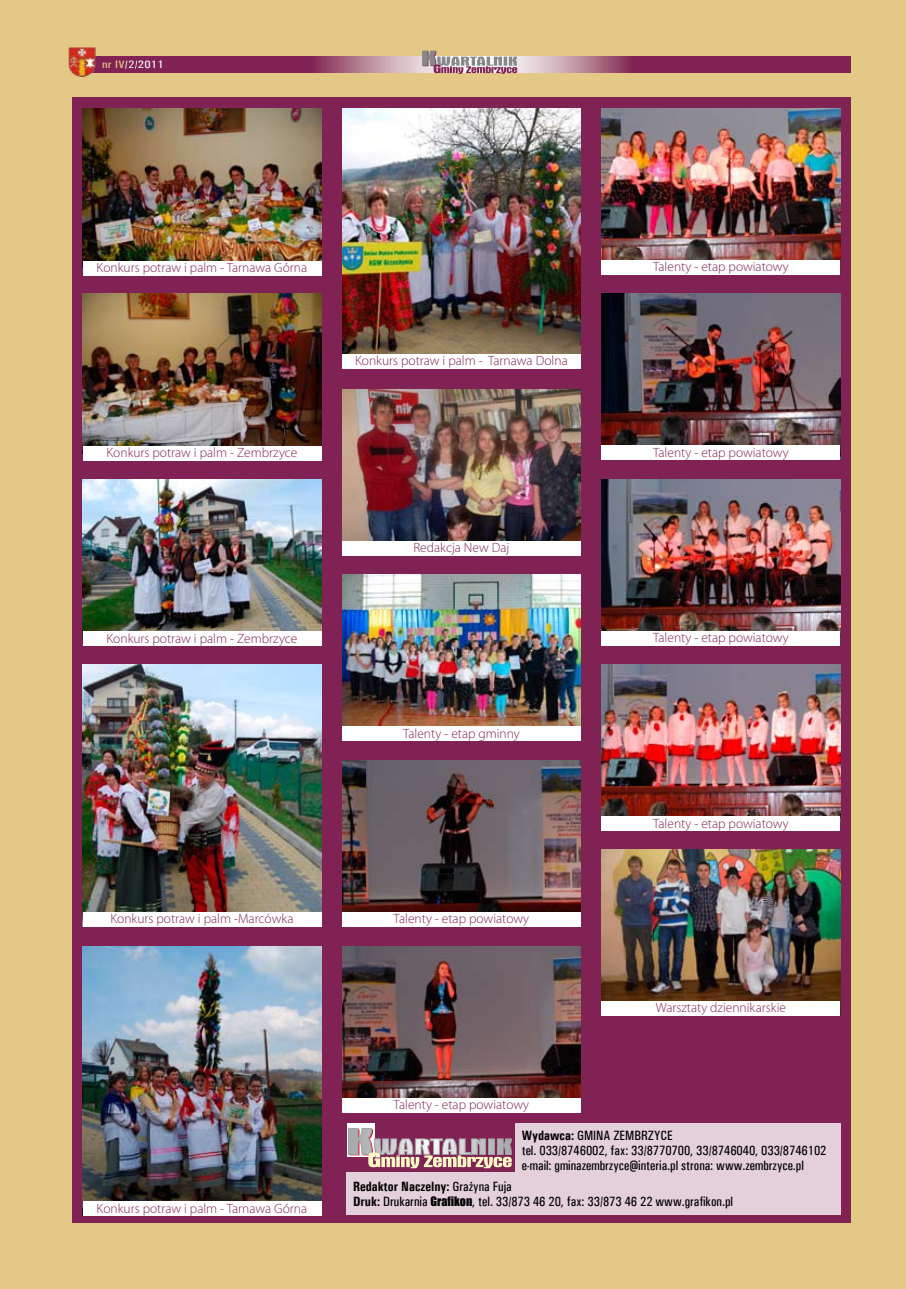
<style>
.page{position:relative;width:906px;height:1289px;background:#fff}
.page>*{position:absolute;margin:0;border:0;box-sizing:border-box;transform-origin:0 0}
.t1{font:300 13.5px "Myriad Pro";color:#802253}
.t2{font:500 condensed 13.5px/15px "Univers";color:#000}
.t3{font:500 condensed 10.8px "Univers";letter-spacing:.02em;color:#fff;scale:1.25 1}
.s1{color:#e3c985}
.s2{font-weight:700}
.s3{font-family:"Impact";font-weight:400;font-stretch:normal;font-size:12px}
</style>
<div class="page">
<div style="left:0;top:0;width:906px;height:1288px;background:#e3c985"></div>
<svg style="left:72px;top:56px;width:350px;height:16px;background:#964668"></svg>
<svg style="left:517px;top:56px;width:333px;height:16px;background:#95486e"></svg>
<div style="left:72px;top:98px;width:778px;height:1124px;background:#802253"></div>
<img style="left:83px;top:108px;width:238px;height:152px">
<img style="left:83px;top:294px;width:238px;height:152px">
<img style="left:83px;top:479px;width:238px;height:152px">
<img style="left:602px;top:108px;width:238px;height:152px">
<img style="left:83px;top:665px;width:238px;height:246px">
<img style="left:602px;top:294px;width:238px;height:151px">
<img style="left:83px;top:946px;width:238px;height:255px">
<img style="left:342px;top:946px;width:238px;height:151px">
<img style="left:602px;top:479px;width:238px;height:152px">
<svg style="left:422px;top:51px;width:95px;height:23px"></svg>
<div style="left:83px;top:260px;width:238px;height:15px;background:#fff"></div>
<div style="left:83px;top:446px;width:238px;height:15px;background:#fff"></div>
<div style="left:83px;top:631px;width:238px;height:15px;background:#fff"></div>
<div style="left:83px;top:911px;width:238px;height:15px;background:#fff"></div>
<div style="left:83px;top:1201px;width:238px;height:15px;background:#fff"></div>
<img style="left:342px;top:108px;width:238px;height:246px">
<img style="left:342px;top:389px;width:238px;height:152px">
<img style="left:342px;top:575px;width:238px;height:151px">
<img style="left:342px;top:760px;width:238px;height:151px">
<div style="left:342px;top:354px;width:238px;height:15px;background:#fff"></div>
<div style="left:342px;top:541px;width:238px;height:15px;background:#fff"></div>
<div style="left:342px;top:726px;width:238px;height:15px;background:#fff"></div>
<div style="left:342px;top:911px;width:238px;height:15px;background:#fff"></div>
<div style="left:342px;top:1097px;width:238px;height:15px;background:#fff"></div>
<div style="left:602px;top:445px;width:238px;height:15px;background:#fff"></div>
<div style="left:602px;top:631px;width:238px;height:14px;background:#fff"></div>
<img style="left:602px;top:665px;width:238px;height:151px">
<div style="left:602px;top:816px;width:238px;height:15px;background:#fff"></div>
<div style="left:602px;top:260px;width:238px;height:15px;background:#fff"></div>
<div style="left:347px;top:1122px;width:493px;height:92px;background:#e4d0da"></div>
<div style="left:342px;top:1122px;width:173px;height:49px;background:#802253"></div>
<div style="left:347px;top:1122px;width:27px;height:34px;background:#fff"></div>
<svg style="left:348px;top:1128px;width:164px;height:40px"></svg>
<img style="left:602px;top:849px;width:238px;height:152px">
<div style="left:602px;top:1001px;width:238px;height:15px;background:#fff"></div>
<p class="t3" style="left:128px;top:58px;width:6px">1</p>
<p class="t3" style="left:102px;top:58px;width:51px"><span class="s1">nr IV</span>/2/2011</p>
<p class="t1" style="left:97px;top:259px;width:212px">Konkurs potraw i palm - Tarnawa Górna</p>
<p class="t1" style="left:653px;top:258px;width:137px">Talenty - etap powiatowy</p>
<p class="t1" style="left:355px;top:353px;width:214px">Konkurs potraw i palm - Tarnawa Dolna</p>
<p class="t1" style="left:106px;top:444px;width:192px">Konkurs potraw i palm - Zembrzyce</p>
<p class="t1" style="left:653px;top:444px;width:137px">Talenty - etap powiatowy</p>
<p class="t1" style="left:413px;top:539px;width:98px">Redakcja New Daj</p>
<p class="t1" style="left:106px;top:630px;width:192px">Konkurs potraw i palm - Zembrzyce</p>
<p class="t1" style="left:653px;top:629px;width:137px">Talenty - etap powiatowy</p>
<p class="t1" style="left:403px;top:725px;width:118px">Talenty - etap gminny</p>
<p class="t1" style="left:653px;top:815px;width:137px">Talenty - etap powiatowy</p>
<p class="t1" style="left:110px;top:910px;width:185px">Konkurs potraw i palm -Marcówka</p>
<p class="t1" style="left:394px;top:910px;width:137px">Talenty - etap powiatowy</p>
<p class="t1" style="left:655px;top:999px;width:132px">Warsztaty dziennikarskie</p>
<p class="t1" style="left:394px;top:1096px;width:137px">Talenty - etap powiatowy</p>
<p class="t2" style="left:522px;top:1128px;width:306px"><span class="s2">Wydawca:</span> GMINA ZEMBRZYCE<br>tel. 033/8746002, fax: 33/8770700, 33/8746040, 033/8746102 e-mail: gminazembrzyce@interia.pl strona: www.zembrzyce.pl</p>
<p class="t1" style="left:97px;top:1200px;width:212px">Konkurs potraw i palm - Tarnawa Górna</p>
<p class="t2" style="left:353px;top:1179px;width:381px"><span class="s2">Redaktor Naczelny:</span> Grażyna Fuja<br><span class="s2">Druk:</span> Drukarnia <span class="s3">Grafikon</span>, tel. 33/873 46 20, fax: 33/873 46 22 www.grafikon.pl</p>
</div>
